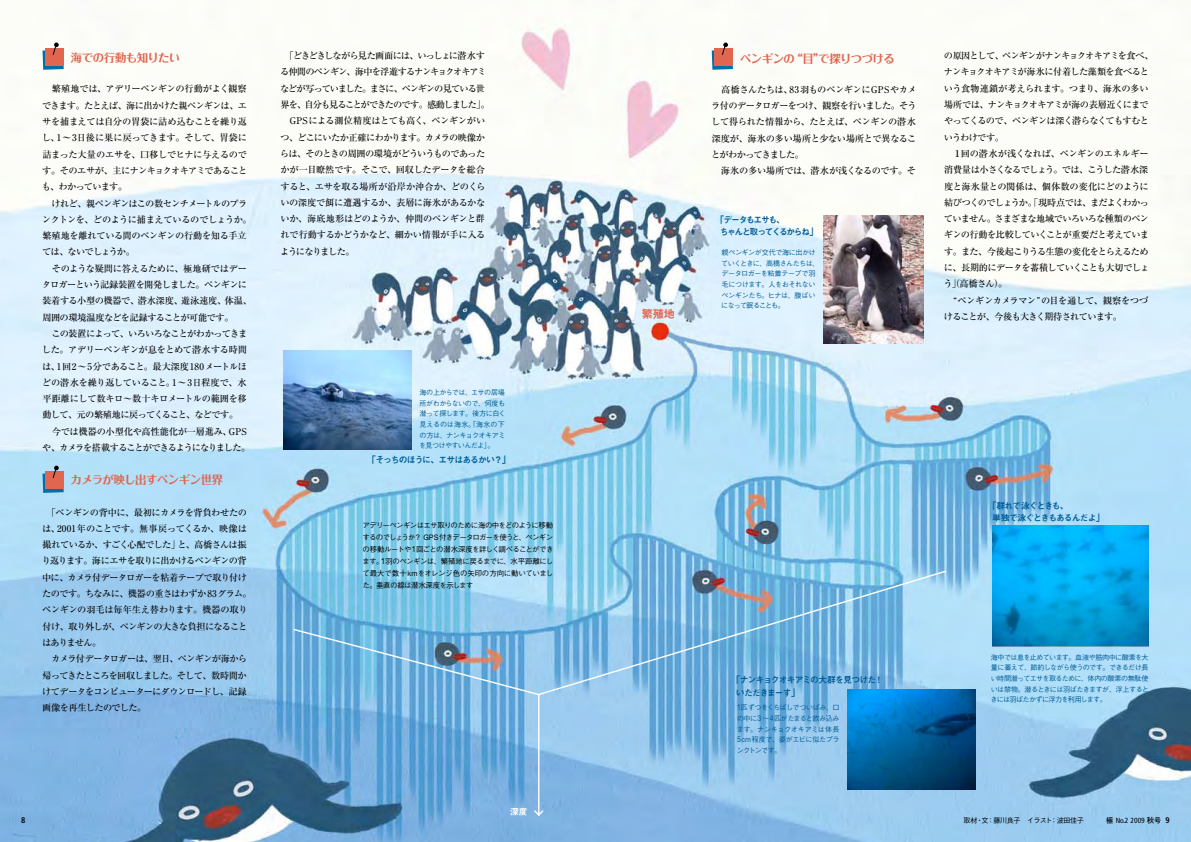
<style>
.page{position:relative;width:1191px;height:842px;background:#fff}
.page>*{position:absolute;margin:0;border:0;box-sizing:border-box;transform-origin:0 0}
.t1{font:700 11.3px "Folk Pro";letter-spacing:-.04em;color:#e0664f}
.t2{font:11.3px "Midashi Go Pr 5 MB31";color:#e0664f}
.t3{font:500 9.2px/16.3px "Ryumin Pr 5";letter-spacing:-.06em;color:#000}
.t4{font:8.9px/12px "Midashi Go Pr 5 MB31";letter-spacing:-.11em;color:#005d97}
.t5{font:8.9px/12px "Midashi Go Pr 5 MB31";letter-spacing:-.155em;color:#005d97}
.t6{font:8.9px "Midashi Go Pr 5 MB31";color:#fff}
.t7{font:700 condensed 8.1px "Frutiger LT Std";color:#000}
.t8{font:500 7.4px/12px "Gothic BBB Pr 5";letter-spacing:-.045em;color:#000;text-align:justify}
.t9{font:condensed 7.4px "Frutiger LT Std";color:#000}
.t10{font:500 7.1px/10.6px "Gothic BBB Pr 5";letter-spacing:-.065em;color:#005d97;text-align:justify}
.t11{font:500 7.1px "Gothic BBB Pr 5";letter-spacing:-.06em;color:#000}
.s1{font-family:"Helvetica Neue LT Std";font-weight:400;font-size:7.6px}
.s2{font-family:"Helvetica Neue LT Std";font-weight:400;font-size:8.6px}
.s3{font-family:"Helvetica Neue LT Std";font-weight:400;font-size:8.1px}
.s4{font-family:"Helvetica Neue LT Std";font-weight:400;font-size:7.2px}
.s5{font-family:"Futo Go B101 Pr 5";font-weight:700;font-stretch:normal;font-size:7.1px}
.s6{font-family:"Futo Go B101 Pr 5";font-weight:700;font-stretch:normal}
.s7{font-weight:700;font-size:8.1px}
</style>
<div class="page">
<img style="left:0;top:1px;width:1191px;height:841px">
<img style="left:283px;top:350px;width:128px;height:99px">
<svg style="left:292px;top:628px;width:245px;height:68px"></svg>
<svg style="left:43px;top:43px;width:21px;height:27px"></svg>
<svg style="left:43px;top:466px;width:21px;height:27px"></svg>
<img style="left:992px;top:525px;width:156px;height:121px">
<img style="left:947px;top:690px;width:28px;height:99px">
<img style="left:823px;top:215px;width:100px;height:128px">
<svg style="left:537px;top:569px;width:410px;height:247px"></svg>
<svg style="left:532px;top:809px;width:13px;height:8px"></svg>
<svg style="left:711px;top:43px;width:22px;height:27px"></svg>
<p class="t1" style="left:71px;top:48px;width:111px">海での行動も知りたい</p>
<p class="t3" style="left:42px;top:80px;width:211px">　繁殖地では、アデリーペンギンの行動がよく観察できます。たとえば、海に出かけた親ペンギンは、エサを捕まえては自分の胃袋に詰め込むことを繰り返し、1〜3日後に巣に戻ってきます。そして、胃袋に詰まった大量のエサを、口移しでヒナに与えるのです。そのエサが、主にナンキョクオキアミであることも、わかっています。<br>　けれど、親ペンギンはこの数センチメートルのプランクトンを、どのように捕まえているのでしょうか。繁殖地を離れている間のペンギンの行動を知る手立ては、ないでしょうか。<br>　そのような疑問に答えるために、極地研ではデータロガーという記録装置を開発しました。ペンギンに装着する小型の機器で、潜水深度、遊泳速度、体温、周囲の環境温度などを記録することが可能です。<br>　この装置によって、いろいろなことがわかってきました。アデリーペンギンが息をとめて潜水する時間は、1回2〜5分であること。最大深度180メートルほどの潜水を繰り返していること。1〜3日程度で、水平距離にして数キロ〜数十キロメートルの範囲を移動して、元の繁殖地に戻ってくること、などです。<br>　今では機器の小型化や高性能化が一層進み、GPSや、カメラを搭載することができるようになりました。</p>
<p class="t1" style="left:71px;top:470px;width:154px">カメラが映し出すペンギン世界</p>
<p class="t3" style="left:42px;top:503px;width:211px">　「ペンギンの背中に、最初にカメラを背負わせたのは、2001年のことです。無事戻ってくるか、映像は撮れているか、すごく心配でした」と､高橋さんは振り返ります。海にエサを取りに出かけるペンギンの背中に、カメラ付データロガーを粘着テープで取り付けたのです。ちなみに、機器の重さはわずか 83グラム。ペンギンの羽毛は毎年生え替わります。機器の取り付け、取り外しが、ペンギンの大きな負担になることはありません。<br>　カメラ付データロガーは、翌日、ペンギンが海から帰ってきたところを回収しました。そして、数時間かけてデータをコンピューターにダウンロードし、記録画像を再生したのでした。</p>
<p class="t3" style="left:280px;top:47px;width:212px">　「どきどきしながら見た画面には、いっしょに潜水する仲間のペンギン、海中を浮遊するナンキョクオキアミなどが写っていました。まさに、ペンギンの見ている世界を、自分も見ることができたのです。感動しました」。　GPSによる測位精度はとても高く、ペンギンがいつ、どこにいたか正確にわかります。カメラの映像からは、そのときの周囲の環境がどういうものであったかが一目瞭然です。そこで、回収したデータを総合すると、エサを取る場所が沿岸か沖合か、どのくらいの深度で餌に遭遇するか、表層に海氷があるかないか、海底地形はどのようか、仲間のペンギンと群れで行動するかどうかなど、細かい情報が手に入るようになりました。</p>
<p class="t10" style="left:419px;top:386px;width:88px">海の上からでは、エサの居場所がわからないので、何度も潜って探します。後方に白く見えるのは海氷。「海氷の下の方は、ナンキョクオキアミを見つけやすいんだよ」。</p>
<p class="t4" style="left:367px;top:453px;width:145px">「そっちのほうに、エサはあるかい？」</p>
<p class="t8" style="left:362px;top:519px;width:192px">アデリーペンギンはエサ取りのために海の中をどのように移動するのでしょうか？ <span class="s1">GPS</span>付きデータロガーを使うと、ペンギンの移動ルートや<span class="s2">1</span>回ごとの潜水深度を詳しく調べることができます。<span class="s2">1</span>羽のペンギンは、繁殖地に戻るまでに、水平距離にして最大で数十<span class="s1">km</span>をオレンジ色の矢印の方向に動いていました。垂直の線は潜水深度を示します</p>
<p class="t2" style="left:642px;top:305px;width:35px">繁殖地</p>
<p class="t1" style="left:740px;top:49px;width:156px">ペンギンの“目”で探りつづける</p>
<p class="t3" style="left:711px;top:81px;width:207px">　高橋さんたちは、83羽ものペンギンにGPSやカメラ付のデータロガーをつけ、観察を行いました。そうして得られた情報から、たとえば、ペンギンの潜水深度が、海氷の多い場所と少ない場所とで異なることがわかってきました。<br>　海氷の多い場所では、潜水が浅くなるのです。そ</p>
<p class="t5" style="left:719px;top:213px;width:100px;text-indent:-4px">「データもエサも、<br>ちゃんと取ってくるからね」</p>
<p class="t10" style="left:721px;top:246px;width:100px;text-align:left">親ペンギンが交代で海に出かけていくときに、高橋さんたちは、データロガーを粘着テープで羽毛につけます。人をおそれないペンギンたち。ヒナは、腹ばいになって眠ることも。</p>
<p class="t3" style="left:943px;top:47px;width:211px">の原因として、ペンギンがナンキョクオキアミを食べ、ナンキョクオキアミが海氷に付着した藻類を食べるという食物連鎖が考えられます。つまり、海氷の多い場所では、ナンキョクオキアミが海の表層近くにまでやってくるので、ペンギンは深く潜らなくてもすむというわけです。<br>　１回の潜水が浅くなれば、ペンギンのエネルギー消費量は小さくなるでしょう。では、こうした潜水深度と海氷量との関係は、個体数の変化にどのように結びつくのでしょうか。「現時点では、まだよくわかっていません。さまざまな地域でいろいろな種類のペンギンの行動を比較していくことが重要だと考えています。また、今後起こりうる生態の変化をとらえるために、長期的にデータを蓄積していくことも大切でしょう」（高橋さん）。<br>　“ペンギンカメラマン”の目を通して、観察をつづけることが、今後も大きく期待されています。</p>
<p class="t4" style="left:736px;top:673px;width:149px;text-indent:-4px">「ナンキョクオキアミの大群を見つけた！いただきまーす」</p>
<p class="t10" style="left:736px;top:702px;width:104px"><span class="s3">1</span>匹ずつをくちばしでついばみ、口の中に<span class="s3">3</span>～<span class="s3">4</span>匹がたまると飲み込みます。ナンキョクオキアミは体長<span class="s3">5</span><span class="s4">cm</span>程度で、姿がエビに似たプランクトンです。</p>
<p class="t4" style="left:992px;top:499px;width:114px;text-indent:-5px">「群れで泳ぐときも、<br>単独で泳ぐときもあるんだよ」</p>
<p class="t10" style="left:990px;top:651px;width:160px">海中では息を止めています。血液や筋肉中に酸素を大量に蓄えて、節約しながら使うのです。できるだけ長い時間潜ってエサを取るために、体内の酸素の無駄使いは禁物。潜るときには羽ばたきますが、浮上するときには羽ばたかずに浮力を利用します。</p>
<p class="t6" style="left:510px;top:805px;width:19px">深度</p>
<p class="t11" style="left:963px;top:814px;width:122px">取材・文：藤川良子　イラスト：波田佳子</p>
<p class="t7" style="left:21px;top:816px;width:6px">8</p>
<p class="t9" style="left:1106px;top:816px;width:65px"><span class="s5">極</span> No.2 2009 <span class="s6">秋</span><span class="s5">号</span> <span class="s7">9</span></p>
</div>
